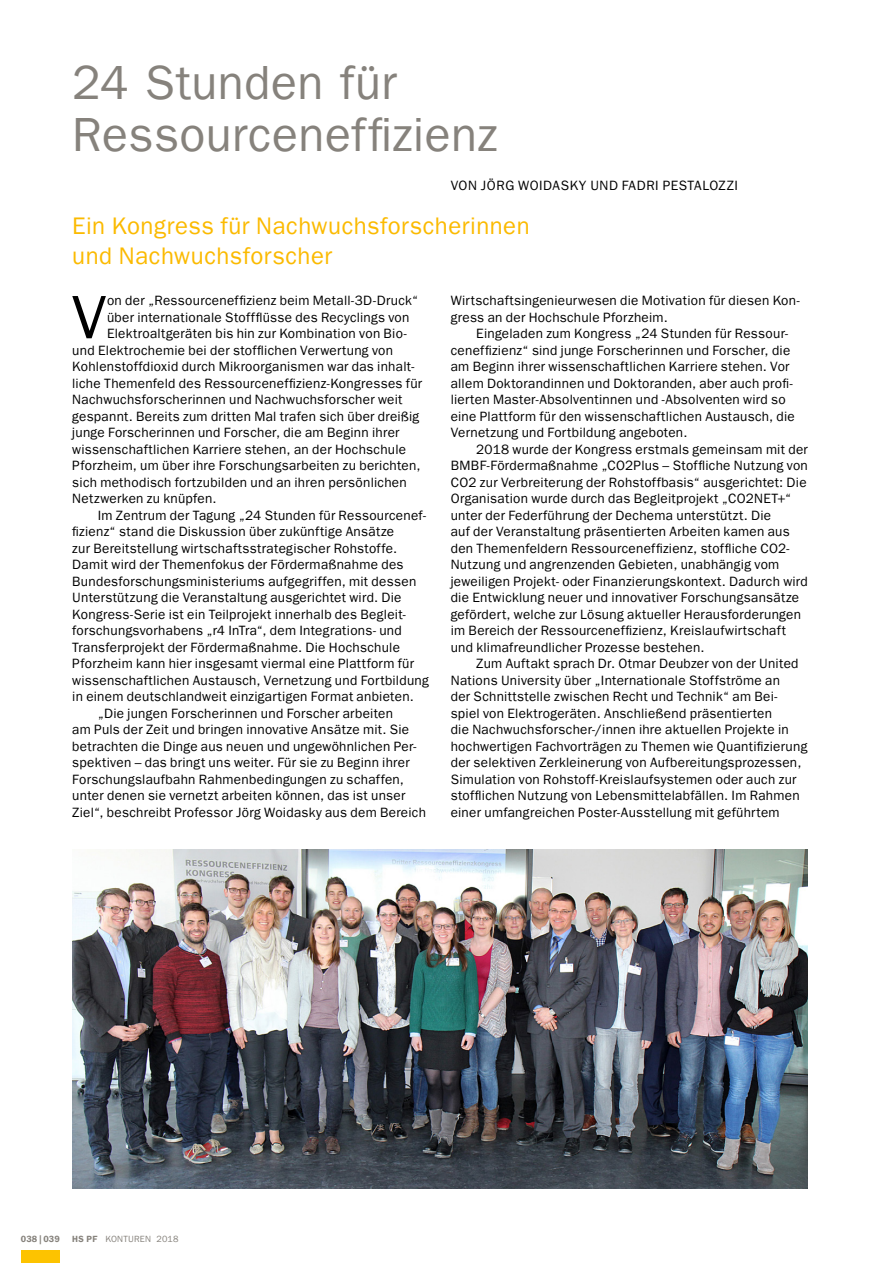
<style>
.page{position:relative;width:893px;height:1263px;background:#fff}
.page>*{position:absolute;margin:0;border:0;box-sizing:border-box;transform-origin:0 0}
.Fließtext_Initial{font:61.65px "Franklin Gothic LT Pro";color:#000}
.Headline{font:48px/52.5px "Franklin Gothic LT Pro";letter-spacing:.01em;color:#86827c}
.Subheadline_Info{font:24px/30px "Franklin Gothic LT Pro";letter-spacing:.025em;color:#fbba00}
.Fließtext_mit_Einzug{font:13.5px/16.5px "Franklin Gothic LT Pro";letter-spacing:.02em;color:#000}
.Fließtext_Initial-2{font:13.5px "Franklin Gothic LT Pro";letter-spacing:.02em;color:#000}
.Autoren-Nennung{font:13.5px "Franklin Gothic LT Pro";letter-spacing:.04em;color:#000}
.t1{font:9px "Franklin Gothic LT Pro";letter-spacing:.025em;color:#86827c}
.t2{font:9px "Franklin Gothic LT Pro Dm";letter-spacing:.005em;color:#86827c}
.s1{font-family:"Franklin Gothic LT Pro Dm"}
</style>
<div class="page">
<div style="left:21px;top:1250px;width:39px;height:13px;background:#fdc300"></div>
<img style="left:72px;top:850px;width:736px;height:338px">
<p class="Headline" style="left:72px;top:57px;width:427px">24 Stunden für<br>Ressourceneffizienz</p>
<p class="Autoren-Nennung" style="left:451px;top:177px;width:289px">VON JÖRG WOIDASKY UND FADRI PESTALOZZI</p>
<p class="Subheadline_Info" style="left:72px;top:211px;width:459px">Ein Kongress für Nachwuchsforscherinnen und Nachwuchsforscher</p>
<p class="Fließtext_Initial" style="left:72px;top:282px;width:36px">V</p>
<p class="Fließtext_Initial-2" style="left:107px;top:293px;width:313px">on der „Ressourceneffizienz beim Metall-3D-Druck“</p>
<p class="Fließtext_Initial-2" style="left:107px;top:309px;width:304px">über internationale Stoffflüsse des Recyclings von</p>
<p class="Fließtext_Initial-2" style="left:107px;top:326px;width:301px">Elektroaltgeräten bis hin zur Kombination von Bio-</p>
<p class="Fließtext_Initial-2" style="left:72px;top:342px;width:322px">und Elektrochemie bei der stofflichen Verwertung von</p>
<p class="Fließtext_Initial-2" style="left:72px;top:359px;width:344px">Kohlenstoffdioxid durch Mikroorganismen war das inhalt-</p>
<p class="Fließtext_Initial-2" style="left:72px;top:375px;width:351px">liche Themenfeld des Ressourceneffizienz-Kongresses für</p>
<p class="Fließtext_Initial-2" style="left:72px;top:392px;width:332px">Nachwuchsforscherinnen und Nachwuchsforscher weit</p>
<p class="Fließtext_Initial-2" style="left:72px;top:408px;width:349px">gespannt. Bereits zum dritten Mal trafen sich über dreißig</p>
<p class="Fließtext_Initial-2" style="left:72px;top:425px;width:329px">junge Forscherinnen und Forscher, die am Beginn ihrer</p>
<p class="Fließtext_Initial-2" style="left:72px;top:441px;width:335px">wissenschaftlichen Karriere stehen, an der Hochschule</p>
<p class="Fließtext_Initial-2" style="left:72px;top:458px;width:350px">Pforzheim, um über ihre Forschungsarbeiten zu berichten,</p>
<p class="Fließtext_Initial-2" style="left:72px;top:474px;width:336px">sich methodisch fortzubilden und an ihren persönlichen</p>
<p class="Fließtext_Initial-2" style="left:72px;top:491px;width:146px">Netzwerken zu knüpfen.</p>
<p class="Fließtext_mit_Einzug" style="left:72px;top:507px;width:358px;text-indent:26px">Im Zentrum der Tagung „24 Stunden für Ressourcenef&shy;fizienz“ stand die Diskussion über zukünftige Ansätze<br>zur Bereitstellung wirtschaftsstrategischer Rohstoffe.<br>Damit wird der Themenfokus der Fördermaßnahme des Bundesforschungsministeriums aufgegriffen, mit dessen Unterstützung die Veranstaltung ausgerichtet wird. Die Kongress-Serie ist ein Teilprojekt innerhalb des Begleit&shy;forschungsvorhabens „r4 InTra“, dem Integrations- und Transferprojekt der Fördermaßnahme. Die Hochschule Pforzheim kann hier insgesamt viermal eine Plattform für wissenschaftlichen Austausch, Vernetzung und Fortbildung in einem deutschlandweit einzigartigen Format anbieten.</p>
<p class="Fließtext_mit_Einzug" style="left:72px;top:705px;width:355px;text-indent:26px">„Die jungen Forscherinnen und Forscher arbeiten<br>am Puls der Zeit und bringen innovative Ansätze mit. Sie betrachten die Dinge aus neuen und ungewöhnlichen Per&shy;spektiven – das bringt uns weiter. Für sie zu Beginn ihrer Forschungslaufbahn Rahmenbedingungen zu schaffen, unter denen sie vernetzt arbeiten können, das ist unser Ziel“, beschreibt Professor Jörg Woidasky aus dem Bereich</p>
<p class="Fließtext_mit_Einzug" style="left:451px;top:293px;width:351px">Wirtschaftsingenieurwesen die Motivation für diesen Kon&shy;gress an der Hochschule Pforzheim.</p>
<p class="Fließtext_mit_Einzug" style="left:451px;top:326px;width:346px;text-indent:26px">Eingeladen zum Kongress „24 Stunden für Ressour&shy;ceneffizienz“ sind junge Forscherinnen und Forscher, die am Beginn ihrer wissenschaftlichen Karriere stehen. Vor allem Doktorandinnen und Doktoranden, aber auch profi&shy;lierten Master-Absolventinnen und -Absolventen wird so eine Plattform für den wissenschaftlichen Austausch, die Vernetzung und Fortbildung angeboten.</p>
<p class="Fließtext_mit_Einzug" style="left:451px;top:441px;width:359px;text-indent:26px">2018 wurde der Kongress erstmals gemeinsam mit der BMBF-Fördermaßnahme „CO2Plus – Stoffliche Nutzung von CO2 zur Verbreiterung der Rohstoffbasis“ ausgerichtet: Die Organisation wurde durch das Begleitprojekt „CO2NET+“ unter der Federführung der Dechema unterstützt. Die<br>auf der Veranstaltung präsentierten Arbeiten kamen aus den Themenfeldern Ressourceneffizienz, stoffliche CO2- Nutzung und angrenzenden Gebieten, unabhängig vom jeweiligen Projekt- oder Finanzierungskontext. Dadurch wird die Entwicklung neuer und innovativer Forschungsansätze gefördert, welche zur Lösung aktueller Herausforderungen im Bereich der Ressourceneffizienz, Kreislaufwirtschaft und klimafreundlicher Prozesse bestehen.</p>
<p class="Fließtext_mit_Einzug" style="left:451px;top:656px;width:358px;text-indent:26px">Zum Auftakt sprach Dr. Otmar Deubzer von der United Nations University über „Internationale Stoffströme an<br>der Schnittstelle zwischen Recht und Technik“ am Bei&shy;spiel von Elektrogeräten. Anschließend präsentierten<br>die Nachwuchsforscher-/innen ihre aktuellen Projekte in hochwertigen Fachvorträgen zu Themen wie Quantifizierung der selektiven Zerkleinerung von Aufbereitungsprozessen, Simulation von Rohstoff-Kreislaufsystemen oder auch zur stofflichen Nutzung von Lebensmittelabfällen. Im Rahmen einer umfangreichen Poster-Ausstellung mit geführtem</p>
<p class="t2" style="left:21px;top:1233px;width:40px">038 | 039</p>
<p class="t1" style="left:72px;top:1234px;width:108px"><span class="s1">HS PF</span> KONTUREN 2018</p>
</div>
